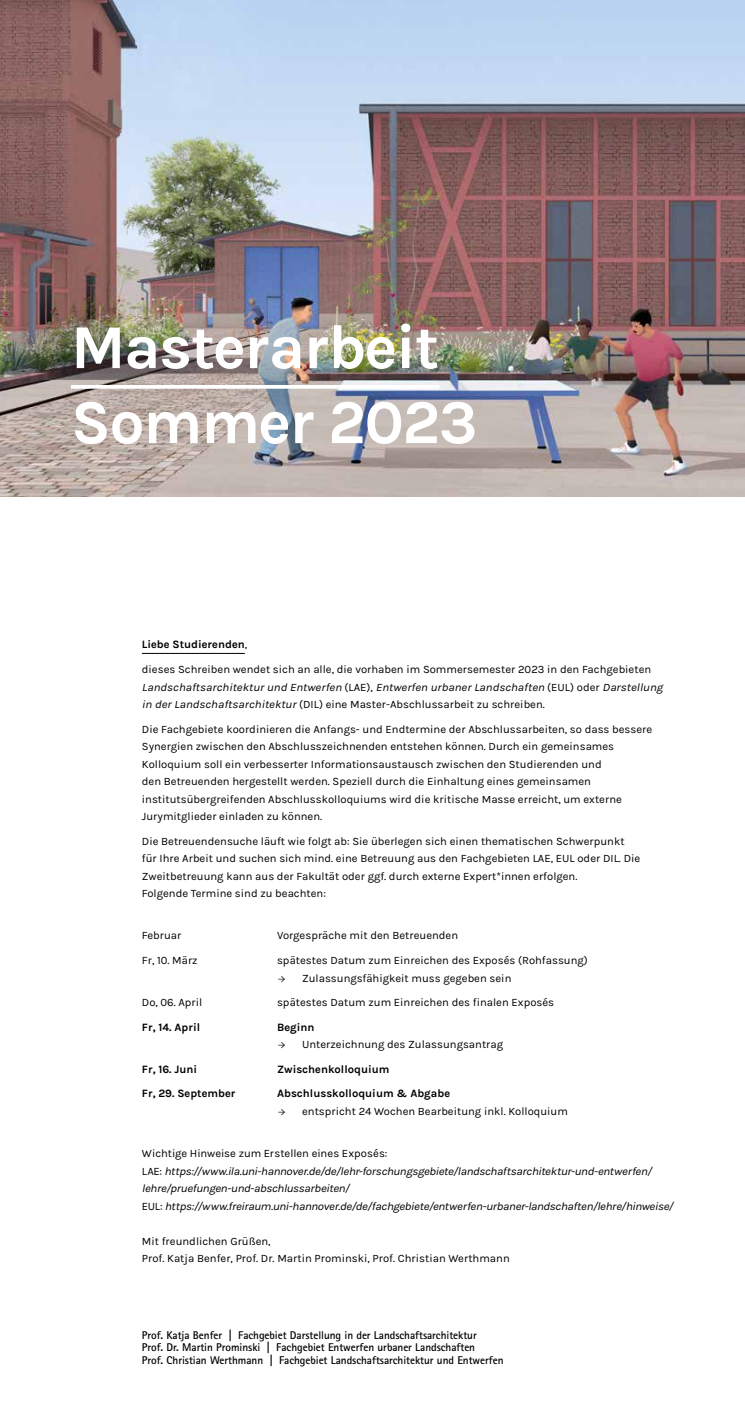
<style>
.page{position:relative;width:745px;height:1418px;background:#fff}
.page>*{position:absolute;margin:0;border:0;box-sizing:border-box;transform-origin:0 0}
.t1{font:700 62.5px/75px "Karmilla";letter-spacing:-.025em;color:#fff}
.t2{font:11.25px/17.5px "Karmilla";color:#000}
.t3{font:italic 11.25px/17.5px "Karmilla";color:#000}
.t4{font:700 11.25px/12.5px "Rotis Sans Serif Std";letter-spacing:-.005em;color:#000}
.t5{font:700 11.25px "Karmilla";color:#000}
.s1{font-weight:700}
.s2{font-style:normal}
.s3{font-family:"Minion Pro"}
</style>
<div class="page">
<img style="left:0;top:0;width:744px;height:496px">
<hr style="left:142px;top:653px;width:103px;height:1px;background:#000">
<svg style="left:71px;top:385px;width:368px;height:4px"></svg>
<h1 class="t1" style="left:71px;top:310px;width:408px">Masterarbeit<br>Sommer 2023</h1>
<p class="t2" style="left:142px;top:632px;width:510px;line-height:24.6px"><span class="s1">Liebe Studierenden</span>,<br>dieses Schreiben wendet sich an alle, die vorhaben im Sommersemester 2023 in den Fachgebieten</p>
<p class="t3" style="left:142px;top:678px;width:524px">Landschaftsarchitekturund Entwerfen <span class="s2">( LA E ) ,</span> Entwerfen urbanerLandschaften <span class="s2">( E U L) o d e r</span> Darstellung in derLandschaftsarchitektur<span class="s2">(DIL) eine Master-Abschlussarbeit zu schreiben.</span></p>
<p class="t2" style="left:142px;top:720px;width:511px">Die Fachgebiete koordinieren die Anfangs- und Endtermine der Abschlussarbeiten, so dass bessere Synergien zwischen den Abschlusszeichnenden entstehen können. Durch ein gemeinsames Kolloquium soll ein verbesserter Informationsaustausch zwischen den Studierenden und<br>den Betreuenden hergestellt werden. Speziell durch die Einhaltung eines gemeinsamen institutsübergreifenden Abschlusskolloquiums wird die kritische Masse erreicht, um externe Jurymitglieder einladen zu können.</p>
<p class="t2" style="left:142px;top:832px;width:499px">Die Betreuendensuche läuft wie folgt ab: Sie überlegen sich einen thematischen Schwerpunkt für Ihre Arbeit und suchen sich mind. eine Betreuung aus den Fachgebieten LAE, EUL oder DIL. Die Zweitbetreuung kann aus der Fakultät oder ggf. durch externe Expert*innen erfolgen.<br>Folgende Termine sind zu beachten:</p>
<p class="t2" style="left:142px;top:927px;width:41px">Februar</p>
<p class="t2" style="left:277px;top:927px;width:182px">Vorgespräche mit den Betreuenden</p>
<p class="t2" style="left:142px;top:951px;width:57px">Fr, 10. März</p>
<p class="t2" style="left:277px;top:951px;width:312px">spätestes Datum zum Einreichen des Exposés (Rohfassung)</p>
<p class="t2" style="left:278px;top:969px;width:234px"><span class="s3">→</span> Zulassungsfähigkeit muss gegeben sein</p>
<p class="t2" style="left:142px;top:993px;width:62px">Do, 06. April</p>
<p class="t2" style="left:277px;top:993px;width:278px">spätestes Datum zum Einreichen des finalen Exposés</p>
<p class="t5" style="left:142px;top:1019px;width:60px">Fr, 14. April</p>
<p class="t5" style="left:277px;top:1019px;width:39px">Beginn</p>
<p class="t2" style="left:278px;top:1035px;width:226px"><span class="s3">→</span> Unterzeichnung des Zulassungsantrag</p>
<p class="t5" style="left:142px;top:1061px;width:57px">Fr, 16. Juni</p>
<p class="t5" style="left:277px;top:1061px;width:114px">Zwischenkolloquium</p>
<p class="t5" style="left:142px;top:1086px;width:95px">Fr, 29. September</p>
<p class="t5" style="left:277px;top:1086px;width:174px">Abschlusskolloquium &amp; Abgabe</p>
<p class="t2" style="left:278px;top:1102px;width:291px"><span class="s3">→</span> entspricht 24 Wochen Bearbeitung inkl. Kolloquium</p>
<p class="t3" style="left:142px;top:1144px;width:535px"><span class="s2">Wichtige Hinweise zum Erstellen eines Exposés:<br>L A E :</span> https://www.ila.uni-hannover.de/de/lehr-forschungsgebiete/landschaftsarchitektur-und-entwerfen/ lehre/pruefungen-und-abschlussarbeiten/<br><span class="s2">E U L :</span> https://www.freiraum.uni-hannover.de/de/fachgebiete/entwerfen-urbaner-landschaften/lehre/hinweise/</p>
<p class="t2" style="left:142px;top:1232px;width:369px">Mit freundlichen Grüßen,<br>Prof. Katja Benfer, Prof. Dr. Martin Prominski, Prof. Christian Werthmann</p>
<p class="t4" style="left:142px;top:1328px;width:363px">Prof. Katja Benfer | Fachgebiet Darstellung in der Landschaftsarchitektur<br>Prof. Dr. Martin Prominski | Fachgebiet Entwerfen urbaner Landschaften<br>Prof. Christian Werthmann | Fachgebiet Landschaftsarchitektur und Entwerfen</p>
</div>
